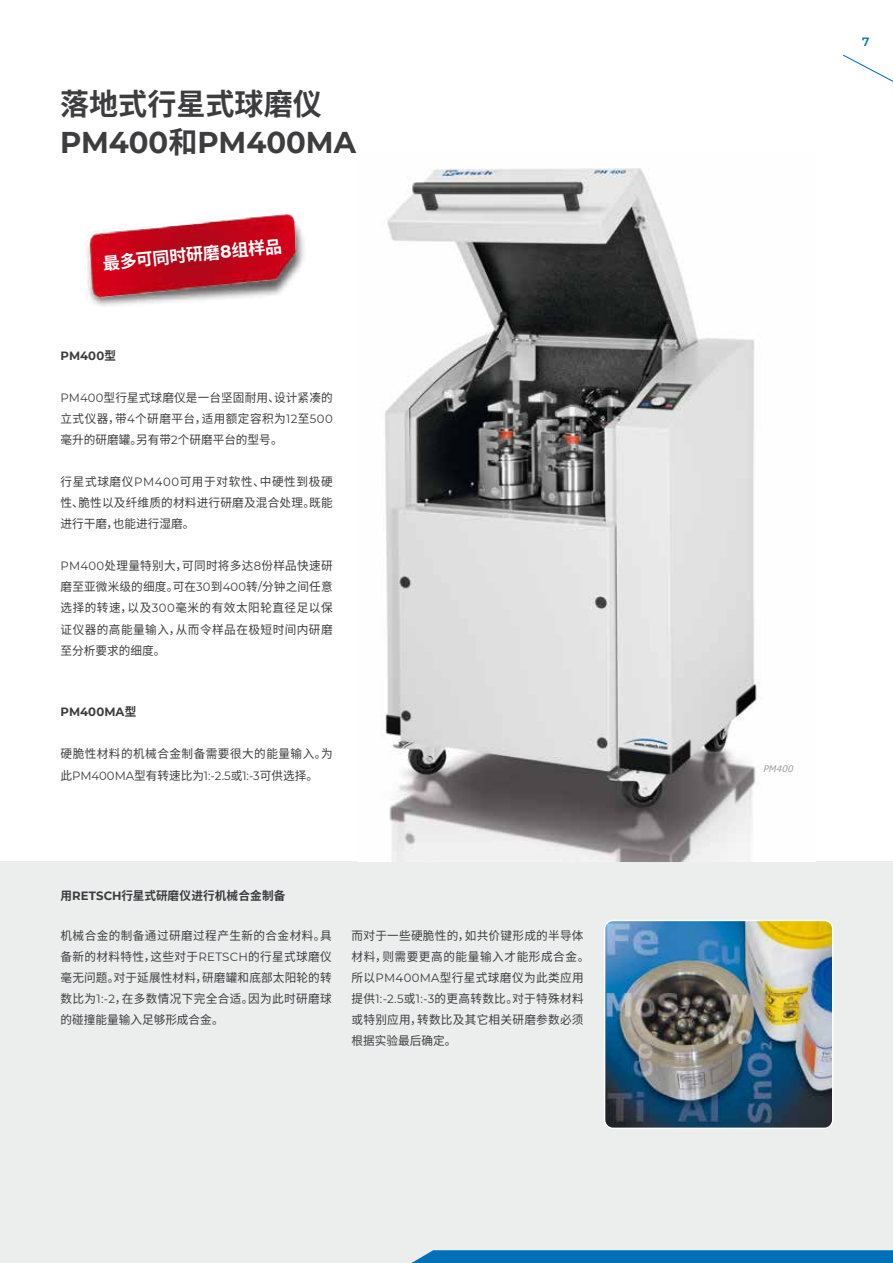
<style>
.page{position:relative;width:893px;height:1263px;background:#fff}
.page>*{position:absolute;margin:0;border:0;box-sizing:border-box;transform-origin:0 0}
.t1{font:700 30px "Montserrat";color:#3d3d3f}
.t2{font:700 30px "Source Han Sans CN";color:#3d3d3f}
.t3{font:700 17.1px "Source Han Sans CN";color:#fff}
.t4{font:12px/21px "Source Han Sans CN";letter-spacing:.025em;color:#3d3d3f;text-align:justify}
.t5{font:12px "Montserrat";color:#3d3d3f}
.t6{font:700 12px "Source Han Sans CN";letter-spacing:.01em;color:#3d3d3f}
.t7{font:700 12px "Montserrat";letter-spacing:.01em;color:#3d3d3f}
.t8{font:600 12px "Montserrat";color:#0070b8}
.t9{font:italic 9px "Verdana";color:#9c9e9f}
.s1{font-family:"Source Han Sans CN"}
.s2{font-family:"Montserrat"}
</style>
<div class="page">
<div style="left:0;top:862px;width:893px;height:401px;background:#eceded"></div>
<img style="left:384px;top:168px;width:378px;height:694px">
<img style="left:607px;top:920px;width:226px;height:206px">
<div style="left:604px;top:920px;width:229px;height:209px;border:2px solid #fff;border-radius:9px"></div>
<img style="left:86px;top:214px;width:218px;height:93px">
<svg style="left:412px;top:1250px;width:481px;height:13px;background:#0974ba"></svg>
<svg style="left:843px;top:54px;width:50px;height:28px"></svg>
<h1 class="t2" style="left:60px;top:89px;width:263px">落地式行星式球磨仪</h1>
<h1 class="t1" style="left:60px;top:121px;width:297px">PM400<span class="s1">和</span>PM400MA</h1>
<h2 class="t3" style="left:102px;top:255px;width:182px;rotate:-6deg">最多可同时研磨<span class="s2">8</span>组样品</h2>
<p class="t7" style="left:61px;top:347px;width:57px">PM400<span class="s1">型</span></p>
<p class="t4" style="left:61px;top:388px;width:274px"><span class="s2">PM400</span>型行星式球磨仪是一台坚固耐用、设计紧凑的立式仪器，带<span class="s2">4</span>个研磨平台，适用额定容积为<span class="s2">12</span>至<span class="s2">500</span>毫升的研磨罐。另有带<span class="s2">2</span>个研磨平台的型号。</p>
<p class="t4" style="left:61px;top:472px;width:274px">行星式球磨仪<span class="s2">PM400</span>可用于对软性、中硬性到极硬性、脆性以及纤维质的材料进行研磨及混合处理。既能进行干磨，也能进行湿磨。</p>
<p class="t4" style="left:61px;top:556px;width:274px"><span class="s2">PM400</span>处理量特别大，可同时将多达<span class="s2">8</span>份样品快速研磨至亚微米级的细度。可在<span class="s2">30</span>到<span class="s2">400</span>转<span class="s2">/</span>分钟之间任意选择的转速，以及<span class="s2">300</span>毫米的有效太阳轮直径足以保证仪器的高能量输入，从而令样品在极短时间内研磨至分析要求的细度。</p>
<p class="t7" style="left:61px;top:703px;width:77px">PM400MA<span class="s1">型</span></p>
<p class="t4" style="left:61px;top:743px;width:274px">硬脆性材料的机械合金制备需要很大的能量输入。为</p>
<p class="t5" style="left:61px;top:767px;width:259px"><span class="s1">此</span>PM400MA<span class="s1">型有转速比为</span>1:-2.5<span class="s1">或</span>1:-3<span class="s1">可供选择。</span></p>
<p class="t6" style="left:61px;top:889px;width:226px">用<span class="s2">RETSCH</span>行星式研磨仪进行机械合金制备</p>
<p class="t4" style="left:61px;top:925px;width:273px">机械合金的制备通过研磨过程产生新的合金材料。具备新的材料特性，这些对于<span class="s2">RETSCH</span>的行星式球磨仪毫无问题。对于延展性材料，研磨罐和底部太阳轮的转数比为<span class="s2">1:-2</span>，在多数情况下完全合适。因为此时研磨球的碰撞能量输入足够形成合金。</p>
<p class="t4" style="left:351px;top:925px;width:239px;text-align:left">而对于一些硬脆性的，如共价键形成的半导体材料，则需要更高的能量输入才能形成合金。所以<span class="s2">PM400MA</span>型行星式球磨仪为此类应用提供<span class="s2">1:-2.5</span>或<span class="s2">1:-3</span>的更高转数比。对于特殊材料或特别应用，转数比及其它相关研磨参数必须根据实验最后确定。</p>
<p class="t8" style="left:862px;top:34px;width:9px">7</p>
<p class="t9" style="left:763px;top:763px;width:32px">PM400</p>
</div>
